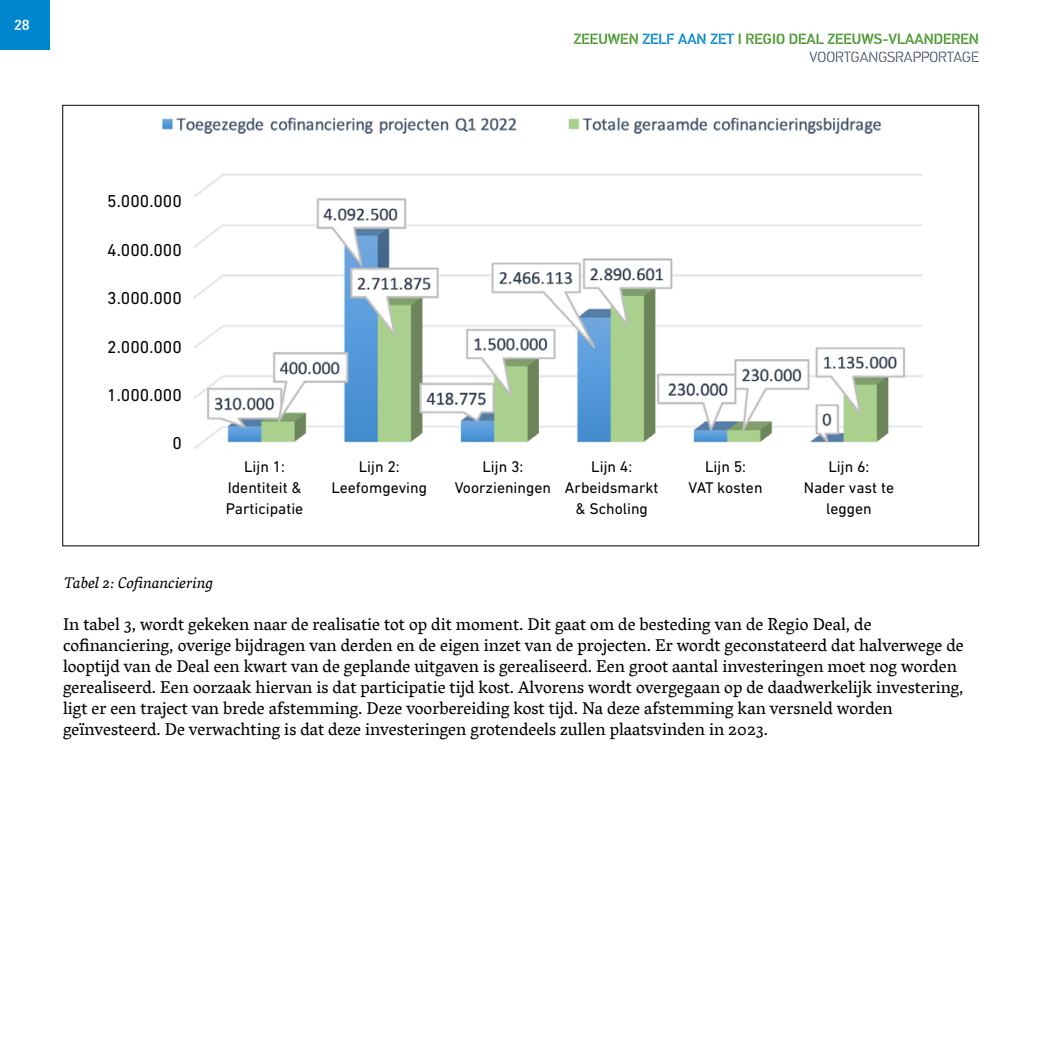
<style>
.page{position:relative;width:1042px;height:1042px;background:#fff}
.page>*{position:absolute;margin:0;border:0;box-sizing:border-box;transform-origin:0 0}
.plat{font:17.5px/21px "Vesper Pro";color:#000}
.Tussenkop_1{font:17.5px "DIN Next LT Pro";color:#000}
.Tussenkop_1-2{font:15.75px/21px "DIN Next LT Pro";color:#000;text-align:center}
.onderschrift{font:italic 15.75px "Vesper Pro";color:#000}
.t1{font:500 14.88px/17.8px "PF Din Stencil";color:#46962b;text-align:right}
.t2{font:500 14.88px "PF Din Stencil";color:#fff}
.s1{color:#0086ce}
.s2{font-weight:300;color:#3d495e}
</style>
<div class="page">
<div style="left:0;top:0;width:50px;height:50px;background:#0086ce"></div>
<img style="left:104px;top:117px;width:819px;height:332px">
<p class="t2" style="left:14px;top:16px;width:17px">28</p>
<p class="t1" style="left:574px;top:31px;width:407px">ZEEUWEN <span class="s1">ZELF AAN ZET</span> I REGIO DEAL ZEEUWS-VLAANDEREN<br><span class="s2">VOORTGANGSRAPPORTAGE</span></p>
<p class="Tussenkop_1" style="left:107px;top:191px;width:76px">5.000.000</p>
<p class="Tussenkop_1" style="left:107px;top:240px;width:76px">4.000.000</p>
<p class="Tussenkop_1" style="left:107px;top:288px;width:76px">3.000.000</p>
<p class="Tussenkop_1" style="left:107px;top:337px;width:76px">2.000.000</p>
<p class="Tussenkop_1" style="left:107px;top:385px;width:76px">1.000.000</p>
<p class="Tussenkop_1" style="left:172px;top:433px;width:11px">0</p>
<p class="Tussenkop_1-2" style="left:244px;top:456px;width:43px">Lijn 1:</p>
<p class="Tussenkop_1-2" style="left:228px;top:477px;width:75px">Identiteit &amp;</p>
<p class="Tussenkop_1-2" style="left:226px;top:498px;width:79px">Participatie</p>
<p class="Tussenkop_1-2" style="left:359px;top:456px;width:43px">Lijn 2:</p>
<p class="Tussenkop_1-2" style="left:331px;top:477px;width:97px">Leefomgeving</p>
<p class="Tussenkop_1-2" style="left:482px;top:456px;width:43px">Lijn 3:</p>
<p class="Tussenkop_1-2" style="left:455px;top:477px;width:98px">Voorzieningen</p>
<p class="Tussenkop_1-2" style="left:591px;top:456px;width:43px">Lijn 4:</p>
<p class="Tussenkop_1-2" style="left:565px;top:477px;width:95px">Arbeidsmarkt &amp; Scholing</p>
<p class="Tussenkop_1-2" style="left:705px;top:456px;width:43px">Lijn 5:</p>
<p class="Tussenkop_1-2" style="left:688px;top:477px;width:75px">VAT kosten</p>
<p class="Tussenkop_1-2" style="left:828px;top:456px;width:43px">Lijn 6:</p>
<p class="Tussenkop_1-2" style="left:803px;top:477px;width:92px">Nader vast te leggen</p>
<p class="onderschrift" style="left:63px;top:571px;width:151px">Tabel 2: Cofinanciering</p>
<p class="plat" style="left:63px;top:613px;width:902px">In tabel 3, wordt gekeken naar de realisatie tot op dit moment. Dit gaat om de besteding van de Regio Deal, de cofinanciering, overige bijdragen van derden en de eigen inzet van de projecten. Er wordt geconstateerd dat halverwege de looptijd van de Deal een kwart van de geplande uitgaven is gerealiseerd. Een groot aantal investeringen moet nog worden gerealiseerd. Een oorzaak hiervan is dat participatie tijd kost. Alvorens wordt overgegaan op de daadwerkelijk investering, ligt er een traject van brede afstemming. Deze voorbereiding kost tijd. Na deze afstemming kan versneld worden geïnvesteerd. De verwachting is dat deze investeringen grotendeels zullen plaatsvinden in 2023.</p>
</div>
